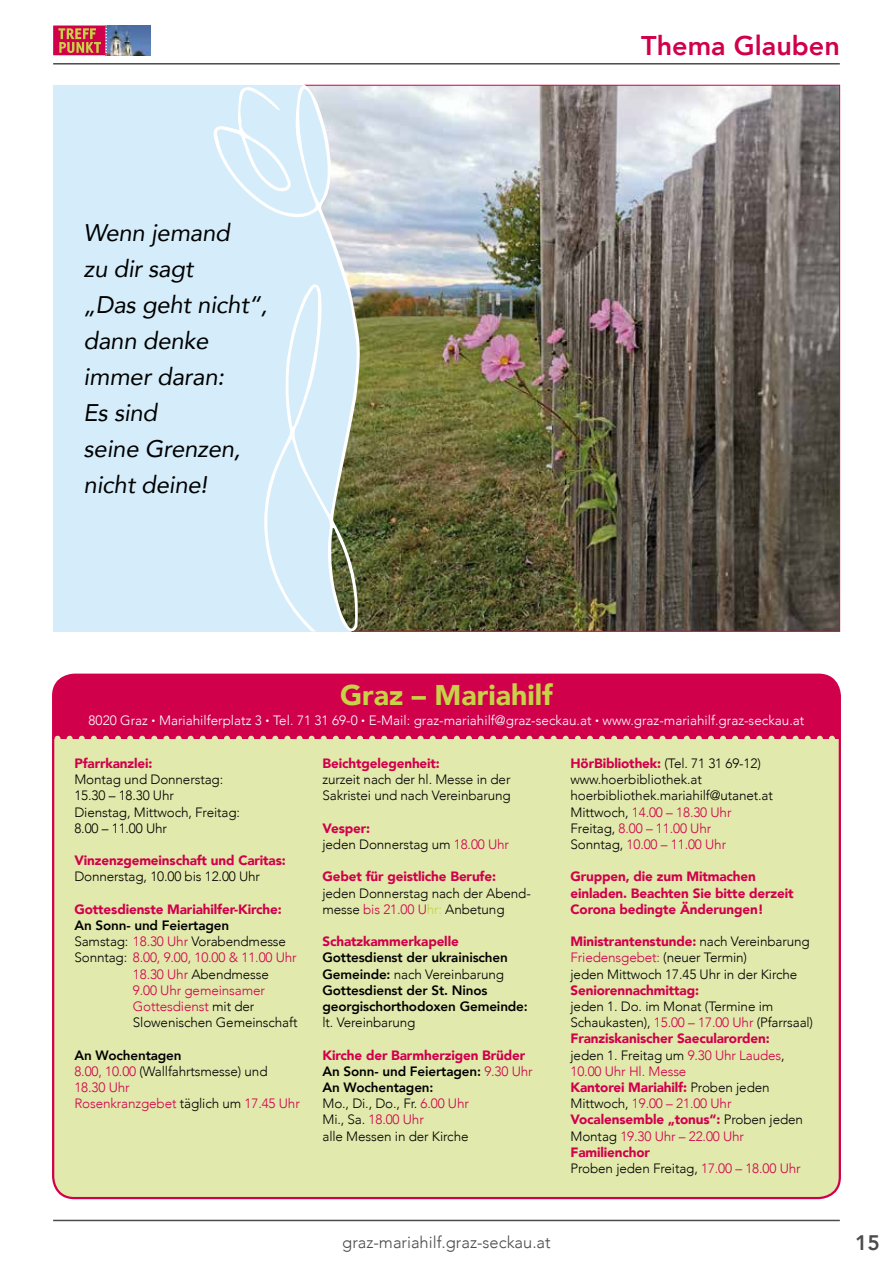
<style>
.page{position:relative;width:893px;height:1263px;background:#fff}
.page>*{position:absolute;margin:0;border:0;box-sizing:border-box;transform-origin:0 0}
.t1{font:900 28.5px "Avenir LT Com";color:#c6d346}
.t2{font:800 27px "Avenir LT Com";color:#d1004b}
.t3{font:italic 24px/36px "Avenir LT Com";letter-spacing:-.01em;color:#000}
.t4{font:800 21px "Avenir LT Com";color:#4b4b4d}
.t5{font:300 16.5px "Avenir LT Com";color:#4b4b4d}
.t6{font:300 13.5px/16.2px "Avenir LT Com";letter-spacing:-.01em;color:#000}
.t7{font:900 13.5px/16.2px "Avenir LT Com";letter-spacing:-.01em;color:#d1004b}
.t8{font:300 13.5px/16.2px "Avenir LT Com";letter-spacing:-.01em;color:#d1004b}
.t9{font:800 13.5px/16.2px "Avenir LT Com";letter-spacing:-.01em;color:#000}
.t10{font:300 13.5px "Avenir LT Com";color:#fff}
.s1{color:#d1004b}
.s2{color:#000}
.s3{font-weight:800;color:#000}
.s4{font-weight:900;color:#d1004b}
.s5{color:#c6d346}
.s6{font-weight:300}
.s7{font-weight:800}
</style>
<div class="page">
<hr style="left:53px;top:1220px;width:787px;height:1px;background:#4b4b4d">
<hr style="left:53px;top:63px;width:787px;height:2px;background:#4b4b4d">
<img style="left:107px;top:26px;width:44px;height:29px">
<svg style="left:53px;top:26px;width:54px;height:30px;background:#cc4852"></svg>
<div style="left:53px;top:675px;width:787px;height:523px;background:#e2e9ac;border-radius:21px"></div>
<div style="left:53px;top:675px;width:787px;height:64px;background:#d1004b"></div>
<svg style="left:55px;top:736px;width:780px;height:3px"></svg>
<div style="left:53px;top:85px;width:460px;height:546px;background:#d5edfa"></div>
<img style="left:305px;top:85px;width:535px;height:547px">
<svg style="left:213px;top:84px;width:148px;height:547px"></svg>
<h3 class="t3" style="left:84px;top:215px;width:185px">Wenn jemand<br>zu dir sagt<br>„Das geht nicht“, dann denke immer daran:<br>Es sind<br>seine Grenzen, nicht deine!</h3>
<h2 class="t2" style="left:641px;top:30px;width:200px">Thema Glauben</h2>
<h1 class="t1" style="left:340px;top:678px;width:214px">Graz – Mariahilf</h1>
<p class="t10" style="left:89px;top:713px;width:717px">8020 Graz <sup>.</sup> Mariahilferplatz 3 <sup>.</sup> Tel. 71 31 69-0 <sup>.</sup> E-Mail: graz-mariahilf@graz-seckau.at <sup>.</sup> www.graz-mariahilf.graz-seckau.at</p>
<p class="t7" style="left:74px;top:755px;width:80px">Pfarrkanzlei:</p>
<p class="t6" style="left:74px;top:771px;width:167px">Montag und Donnerstag:<br>15.30 – 18.30 Uhr<br>Dienstag, Mittwoch, Freitag:<br>8.00 – 11.00 Uhr</p>
<p class="t7" style="left:74px;top:852px;width:213px">Vinzenzgemeinschaft und Caritas:</p>
<p class="t6" style="left:74px;top:869px;width:187px">Donnerstag, 10.00 bis 12.00 Uhr</p>
<p class="t7" style="left:74px;top:901px;width:209px">Gottesdienste Mariahilfer-Kirche:</p>
<p class="t9" style="left:74px;top:917px;width:156px">An Sonn- und Feiertagen</p>
<p class="t6" style="left:74px;top:933px;width:213px">Samstag: <span class="s1">18.30 Uhr</span> Vorabendmesse</p>
<p class="t8" style="left:74px;top:950px;width:224px"><span class="s2">Sonntag:</span> 8.00, 9.00, 10.00 &amp; 11.00 Uhr</p>
<p class="t6" style="left:133px;top:966px;width:138px"><span class="s1">18.30 Uhr</span> Abendmesse</p>
<p class="t8" style="left:133px;top:982px;width:134px">9.00 Uhr gemeinsamer</p>
<p class="t8" style="left:133px;top:998px;width:123px">Gottesdienst <span class="s2">mit der</span></p>
<p class="t6" style="left:133px;top:1014px;width:166px">Slowenischen Gemeinschaft</p>
<p class="t8" style="left:74px;top:1047px;width:227px"><span class="s3">An Wochentagen<br></span>8.00, 10.00 <span class="s2">(Wallfahrtsmesse) und<br></span>18.30 Uhr<br>Rosenkranzgebet <span class="s2">täglich um</span> 17.45 Uhr</p>
<p class="t7" style="left:322px;top:755px;width:119px">Beichtgelegenheit:</p>
<p class="t6" style="left:322px;top:771px;width:190px">zurzeit nach der hl. Messe in der<br>Sakristei und nach Vereinbarung</p>
<p class="t6" style="left:322px;top:820px;width:188px"><span class="s4">Vesper:<br></span>jeden Donnerstag um <span class="s1">18.00 Uhr</span></p>
<p class="t7" style="left:322px;top:869px;width:175px">Gebet für geistliche Berufe:</p>
<p class="t6" style="left:322px;top:885px;width:210px">jeden Donnerstag nach der Abend&shy;messe <span class="s1">bis 21.00 U</span><span class="s5">hr:</span> Anbetung</p>
<p class="t7" style="left:322px;top:933px;width:138px">Schatzkammerkapelle</p>
<p class="t9" style="left:322px;top:950px;width:207px">Gottesdienst der ukrainischen<br>Gemeinde: <span class="s6">nach Vereinbarung<br></span>Gottesdienst der St. Ninos georgischorthodoxen Gemeinde:</p>
<p class="t6" style="left:322px;top:1014px;width:95px">lt. Vereinbarung</p>
<p class="t6" style="left:322px;top:1047px;width:212px"><span class="s4">Kirche der Barmherzigen Brüder<br></span><span class="s7">An Sonn- und Feiertagen:</span> <span class="s1">9.30 Uhr<br></span><span class="s7">An Wochentagen:<br></span>Mo., Di., Do., Fr. <span class="s1">6.00 Uhr<br></span>Mi., Sa. <span class="s1">18.00 Uhr<br></span>alle Messen in der Kirche</p>
<p class="t6" style="left:570px;top:755px;width:204px"><span class="s4">HörBibliothek:</span> (Tel. 71 31 69-12) www.hoerbibliothek.at hoerbibliothek.mariahilf@utanet.at<br>Mittwoch, <span class="s1">14.00 – 18.30 Uhr<br></span>Freitag, <span class="s1">8.00 – 11.00 Uhr<br></span>Sonntag, <span class="s1">10.00 – 11.00 Uhr</span></p>
<p class="t7" style="left:570px;top:869px;width:225px">Gruppen, die zum Mitmachen einladen. Beachten Sie bitte derzeit<br>Corona bedingte Änderungen!</p>
<p class="t6" style="left:570px;top:933px;width:241px"><span class="s4">Ministrantenstunde:</span> nach Vereinbarung<br><span class="s1">Friedensgebet:</span> (neuer Termin)<br>jeden Mittwoch 17.45 Uhr in der Kirche</p>
<p class="t7" style="left:570px;top:982px;width:130px">Seniorennachmittag:</p>
<p class="t6" style="left:570px;top:998px;width:244px">jeden 1. Do. im Monat (Termine im<br>Schaukasten), <span class="s1">15.00 – 17.00 Uhr</span> (Pfarrsaal)<br><span class="s4">Franziskanischer Saecularorden:<br></span>jeden 1. Freitag um <span class="s1">9.30 Uhr Laudes</span>,<br><span class="s1">10.00 Uhr Hl. Messe<br></span><span class="s4">Kantorei Mariahilf:</span> Proben jeden<br>Mittwoch, <span class="s1">19.00 – 21.00 Uhr<br></span><span class="s4">Vocalensemble „tonus“:</span> Proben jeden<br>Montag <span class="s1">19.30 Uhr – 22.00 Uhr<br></span><span class="s4">Familienchor<br></span>Proben jeden Freitag, <span class="s1">17.00 – 18.00 Uhr</span></p>
<p class="t5" style="left:342px;top:1232px;width:210px">graz-mariahilf.graz-seckau.at</p>
<h3 class="t4" style="left:855px;top:1230px;width:26px">15</h3>
</div>
